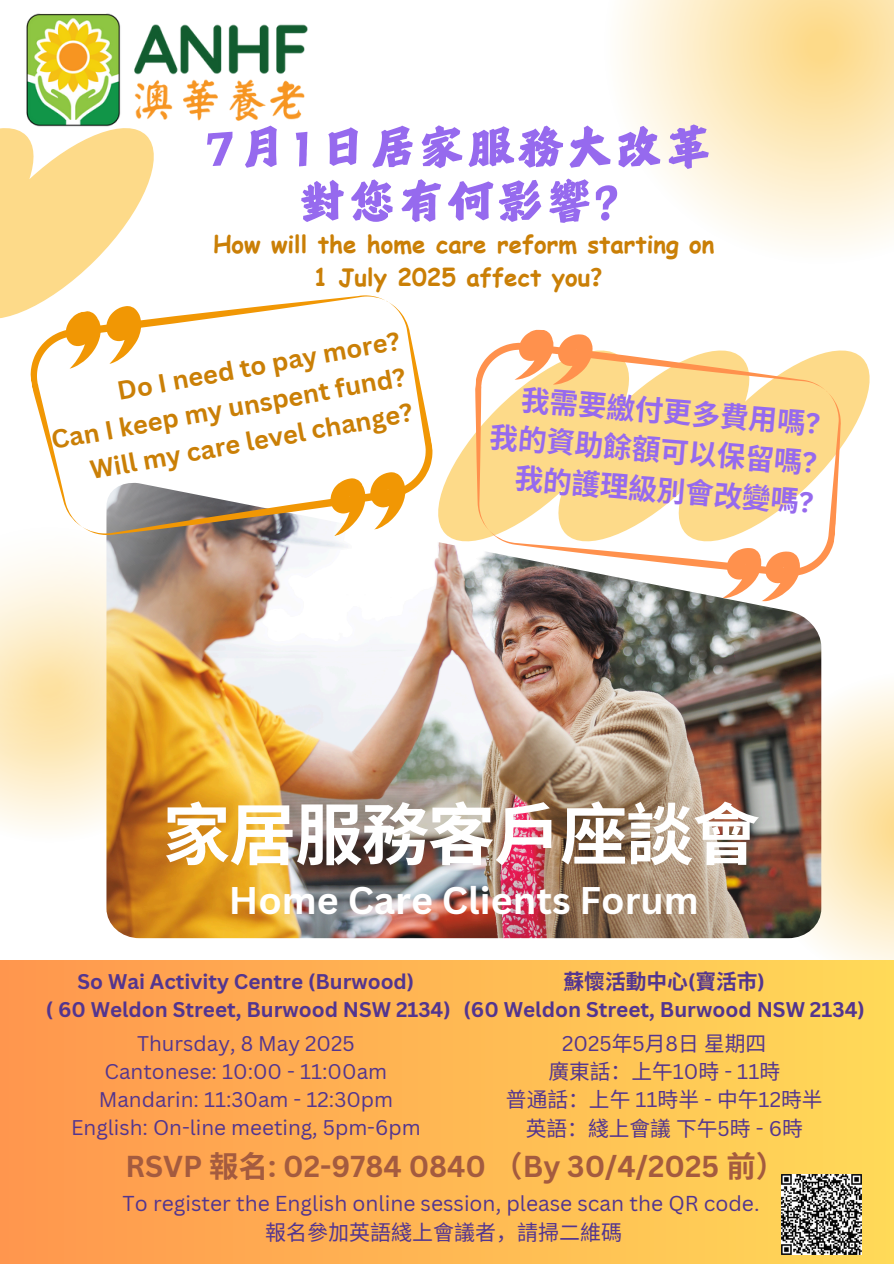
<style>
.page{position:relative;width:894px;height:1264px;background:#fff}
.page>*{position:absolute;margin:0;border:0;box-sizing:border-box;transform-origin:0 0}
.t1{font:700 67.5px "Noto Sans CJ Ksc";letter-spacing:-.02em;color:#fff}
.t2{font:54.75px/54px "Canva Regular Script SC";color:#966aee;text-align:center}
.t3{font:700 37.5px "Canva Sans";color:#fff}
.t4{font:700 29.4px "Canva Sans";color:#a45b3f}
.t5{font:700 28.5px "Noto Sans CJ Ksc";color:#966aee}
.t6{font:700 25.5px "Canva Sans";color:#ca7f06}
.t7{font:700 24px/32.7px "Comic Sans MS";color:#ca7f06;text-align:center}
.t8{font:21px "Canva Sans";color:#53358f}
.t9{font:21px "Noto Sans CJ Ksc";color:#53358f}
.t10{font:20.7px "Canva Sans";color:#53358f}
.t11{font:700 20.7px/28.2px "Canva Sans";color:#53358f;text-align:center}
.t12{font:20.7px "Noto Sans CJ Ksc";color:#53358f}
.s1{font-family:"Noto Sans CJ Ksc"}
.s2{font-family:"Canva Sans"}
</style>
<div class="page">
<svg style="left:737px;top:657px;width:156px;height:303px"></svg>
<div style="left:0;top:960px;width:893px;height:303px;background:linear-gradient(to right,#ff964e,#ffda59)"></div>
<svg style="left:0;top:785px;width:106px;height:45px;fill:#fef7e6"></svg>
<img style="left:106px;top:546px;width:715px;height:392px">
<svg style="left:0;top:546px;width:314px;height:239px;background:#e8c994"></svg>
<svg style="left:425px;top:350px;width:445px;height:203px"></svg>
<svg style="left:622px;top:0;width:271px;height:246px"></svg>
<svg style="left:30px;top:295px;width:352px;height:176px"></svg>
<svg style="left:55px;top:299px;width:384px;height:247px"></svg>
<svg style="left:0;top:174px;width:167px;height:195px"></svg>
<svg style="left:326px;top:470px;width:85px;height:66px"></svg>
<svg style="left:462px;top:343px;width:367px;height:216px"></svg>
<svg style="left:487px;top:363px;width:360px;height:216px;fill:#fdda89"></svg>
<svg style="left:514px;top:329px;width:79px;height:59px"></svg>
<svg style="left:722px;top:546px;width:79px;height:58px"></svg>
<img style="left:0;top:13px;width:308px;height:161px">
<img style="left:781px;top:1174px;width:80px;height:79px">
<p class="t2" style="left:203px;top:120px;width:511px">7月1日居家服務大改革對您有何影響?</p>
<p class="t7" style="left:213px;top:227px;width:502px">How will the home care reform starting on<br>1 July 2025 affect you<span class="s1">？</span></p>
<p class="t6" style="left:114px;top:373px;width:288px;rotate:-10deg">Do I need to pay more?</p>
<h2 class="t6" style="left:48px;top:421px;width:361px;rotate:-10deg">Can I keep my unspent fund?</h2>
<p class="t6" style="left:87px;top:452px;width:329px;rotate:-10deg">Will my care level change?</p>
<h5 class="t5" style="left:523px;top:376px;width:301px;rotate:5deg">我需要繳付更多費用嗎<span class="s2">?</span></h5>
<h5 class="t5" style="left:517px;top:454px;width:301px;rotate:5deg">我的護理級別會改變嗎<span class="s2">?</span></h5>
<h5 class="t5" style="left:491px;top:413px;width:329px;rotate:5deg">我的資助餘額可以保留嗎<span class="s2">?</span></h5>
<p class="t1" style="left:163px;top:781px;width:598px">家居服務客戶座談會</p>
<p class="t3" style="left:229px;top:874px;width:471px">Home Care Clients Forum</p>
<h5 class="t11" style="left:46px;top:966px;width:406px">So Wai Activity Centre (Burwood)<br>( 60 Weldon Street, Burwood NSW 2134)</h5>
<h5 class="t10" style="left:137px;top:1028px;width:219px">Thursday, 8 May 2025</h5>
<p class="t10" style="left:105px;top:1056px;width:284px">Cantonese: 10:00 - 11:00am</p>
<p class="t10" style="left:99px;top:1084px;width:296px">Mandarin: 11:30am - 12:30pm</p>
<h4 class="t10" style="left:71px;top:1113px;width:351px">English: On-line meeting, 5pm-6pm</h4>
<h3 class="t11" style="left:463px;top:966px;width:403px"><span class="s1">蘇懷活動中心</span>(<span class="s1">寶活市</span>)<br>(60 Weldon Street, Burwood NSW 2134)</h3>
<p class="t10" style="left:562px;top:1028px;width:205px">2025<span class="s1">年</span>5<span class="s1">月</span> 8<span class="s1">日星期四</span></p>
<p class="t12" style="left:548px;top:1055px;width:233px">廣東話：上午<span class="s2">10</span>時 <span class="s2">- 11</span>時</p>
<h6 class="t12" style="left:506px;top:1083px;width:318px">普通話：上午 <span class="s2">11</span>時半 <span class="s2">-</span> 中午<span class="s2">12</span>時半</h6>
<p class="t12" style="left:525px;top:1111px;width:278px">英語：綫上會議下午<span class="s2">5</span>時 <span class="s2">- 6</span>時</p>
<h1 class="t4" style="left:125px;top:1145px;width:661px">RSVP <span class="s1">報名</span>: 02-9784 0840 <span class="s1">（</span>By 30/4/2025 <span class="s1">前）</span></h1>
<p class="t8" style="left:123px;top:1188px;width:638px">To register the English online session, please scan the QR code.</p>
<p class="t9" style="left:265px;top:1215px;width:358px">報名參加英語綫上會議者，請掃二維碼</p>
</div>
